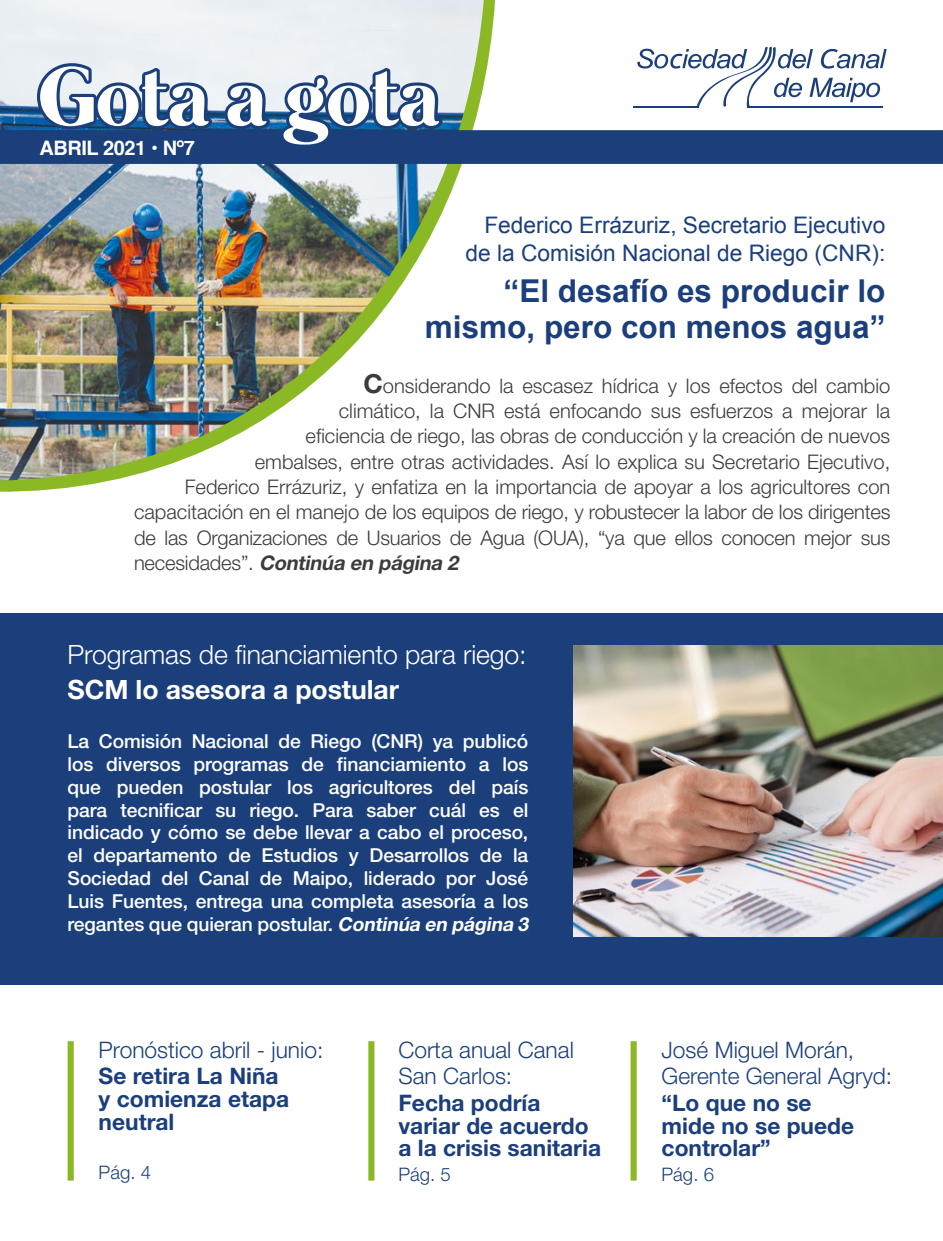
<style>
.page{position:relative;width:943px;height:1241px;background:#fff}
.page>*{position:absolute;margin:0;border:0;box-sizing:border-box;transform-origin:0 0}
.t1{font:700 85.23px "Mermaid";color:#fff}
.t2{font:700 31.5px/35.9px "Arial";color:#1b3f7c;text-align:right}
.t3{font:300 26.6px "Helvetica Neue LT Std";letter-spacing:-.005em;color:#fff}
.t4{font:700 26.6px "Helvetica Neue LT Std";letter-spacing:-.005em;color:#fff}
.t5{font:700 22.75px/22.8px "Helvetica Neue LT Std";color:#1b3f7c}
.t6{font:300 22.75px/26.2px "Helvetica Neue LT Std";color:#1b3f7c}
.t7{font:22.75px/27.3px "Arial";color:#1b3f7c;text-align:right}
.t8{font:300 20.12px "Helvetica Neue LT Std";color:#3c3c3b}
.t9{font:italic 700 20.12px "Helvetica Neue LT Std";color:#3c3c3b}
.t10{font:700 19.95px "Helvetica";letter-spacing:-.02em;color:#fff}
.t11{font:500 19.25px/22.9px "Helvetica Neue LT Std";letter-spacing:-.005em;color:#fff}
.t12{font:300 18.55px "Helvetica Neue LT Std";color:#1b3f7c}
.s1{font-weight:700;font-size:26.25px}
.s2{font-weight:300;font-style:normal}
.s3{font-weight:700;font-style:italic}
</style>
<div class="page">
<svg style="left:0;top:0;width:495px;height:492px"></svg>
<img style="left:0;top:0;width:484px;height:480px">
<div style="left:68px;top:1040px;width:6px;height:140px;background:#8ab925"></div>
<div style="left:368px;top:1040px;width:6px;height:140px;background:#8ab925"></div>
<div style="left:630px;top:1040px;width:6px;height:140px;background:#8ab925"></div>
<svg style="left:0;top:46px;width:943px;height:118px"></svg>
<div style="left:0;top:613px;width:943px;height:370px;background:#1b3f7b"></div>
<img style="left:573px;top:645px;width:370px;height:290px">
<h1 class="t1" style="left:38px;top:48px;width:403px">Gota a gota</h1>
<p class="t10" style="left:39px;top:132px;width:157px">ABRIL 2021 • Nº7</p>
<p class="t7" style="left:465px;top:212px;width:421px">Federico Errázuriz, Secretario Ejecutivo de la Comisión Nacional de Riego (CNR):</p>
<h2 class="t2" style="left:425px;top:274px;width:462px">“El desafío es producir lo mismo, pero con menos agua”</h2>
<p class="t8" style="left:363px;top:373px;width:528px"><span class="s1">C</span>onsiderando la escasez hídrica y los efectos del cambio</p>
<p class="t8" style="left:339px;top:398px;width:553px">climático, la CNR está enfocando sus esfuerzos a mejorar la</p>
<p class="t8" style="left:305px;top:424px;width:586px">eficiencia de riego, las obras de conducción y la creación de nuevos</p>
<p class="t8" style="left:255px;top:449px;width:637px">embalses, entre otras actividades. Así lo explica su Secretario Ejecutivo,</p>
<p class="t8" style="left:185px;top:474px;width:707px">Federico Errázuriz, y enfatiza en la importancia de apoyar a los agricultores con</p>
<p class="t8" style="left:134px;top:500px;width:757px">capacitación en el manejo de los equipos de riego, y robustecer la labor de los dirigentes</p>
<p class="t8" style="left:134px;top:525px;width:758px">de las Organizaciones de Usuarios de Agua (OUA), “ya que ellos conocen mejor sus</p>
<p class="t9" style="left:134px;top:550px;width:330px"><span class="s2">n ec es i d ad es ” .</span> Continúa en página 2</p>
<h3 class="t3" style="left:68px;top:638px;width:460px">Programas de financiamiento para riego:</h3>
<h3 class="t4" style="left:68px;top:672px;width:333px">SCM lo asesora a postular</h3>
<p class="t11" style="left:68px;top:729px;width:466px">La Comisión Nacional de Riego (CNR) ya publicó los diversos programas de financiamiento a los que pueden postular los agricultores del país para tecnificar su riego. Para saber cuál es el indicado y cómo se debe llevar a cabo el proceso, el departamento de Estudios y Desarrollos de la Sociedad del Canal de Maipo, liderado por José Luis Fuentes, entrega una completa asesoría a los regantes que quieran postular. <span class="s3">Continúa en página 3</span></p>
<p class="t6" style="left:99px;top:1036px;width:226px">Pronóstico abril - junio:</p>
<p class="t5" style="left:99px;top:1064px;width:192px">Se retira La Niña y comienza etapa neutral</p>
<p class="t12" style="left:99px;top:1160px;width:54px">Pág. 4</p>
<p class="t6" style="left:398px;top:1036px;width:177px">Corta anual Canal<br>San Carlos:</p>
<p class="t5" style="left:398px;top:1090px;width:204px">Fecha podría variar de acuerdo a la crisis sanitaria</p>
<p class="t12" style="left:398px;top:1162px;width:54px">Pág. 5</p>
<p class="t6" style="left:661px;top:1036px;width:232px">José Miguel Morán,<br>Gerente General Agryd:</p>
<p class="t5" style="left:661px;top:1090px;width:194px">“Lo que no se mide no se puede controlar”</p>
<p class="t12" style="left:661px;top:1162px;width:54px">Pág. 6</p>
</div>
